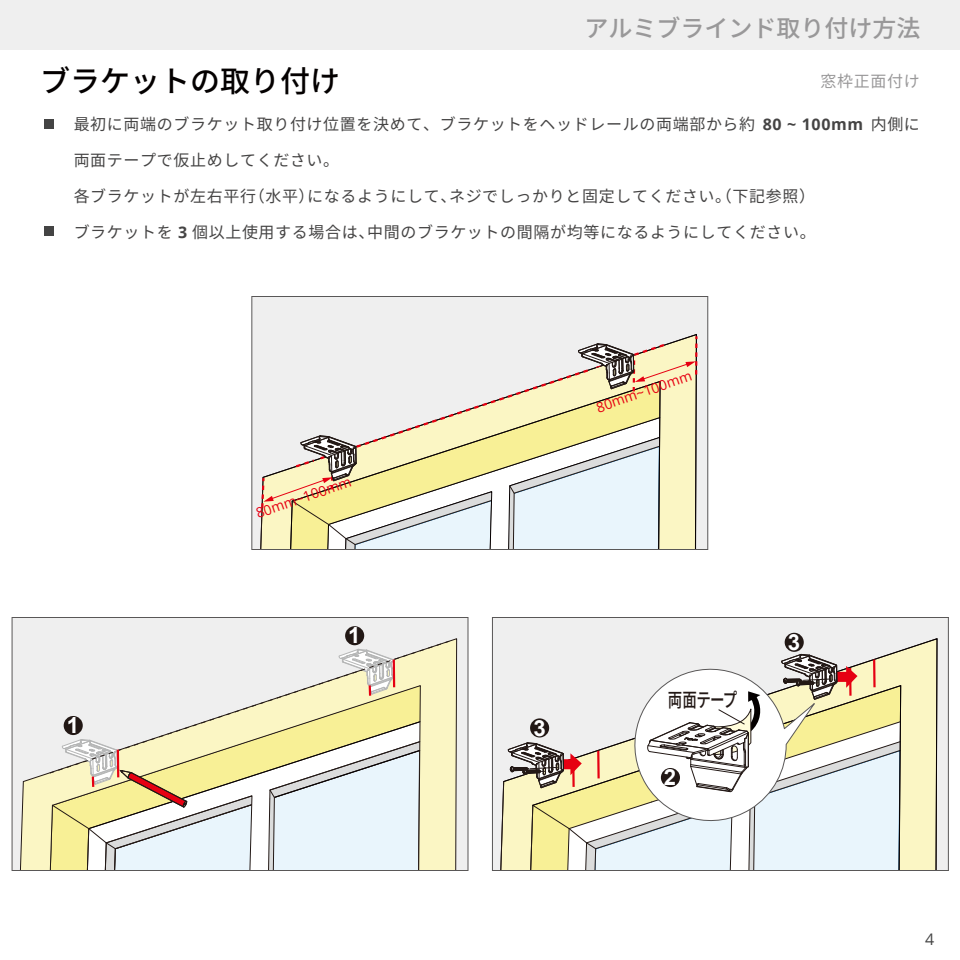
<style>
.page{position:relative;width:960px;height:960px;background:#fff}
.page>*{position:absolute;margin:0;border:0;box-sizing:border-box;transform-origin:0 0}
.t1{font:500 30px "Noto Sans CJ Kjp";color:#040000}
.t2{font:500 24px "Noto Sans CJ Kjp";color:#999899}
.t3{font:700 22.2px "Arial";color:#fff}
.t4{font:500 19.6px "Noto Sans CJ Kjp";letter-spacing:-.05em;color:#221815;scale:.74 1}
.t5{font:16px "Noto Sans CJ Kjp";letter-spacing:.04em;color:#454444}
.t6{font:16px "Noto Sans CJ Kjp";letter-spacing:.04em;color:#999899}
.t7{font:16px "Open Sans";color:#444}
.t8{font:14px "Open Sans";color:#e60012}
.s1{font-family:"Open Sans";font-weight:700}
</style>
<div class="page">
<div style="left:44px;top:119px;width:10px;height:10px;background:#444"></div>
<div style="left:44px;top:226px;width:10px;height:10px;background:#444"></div>
<div style="left:252px;top:296px;width:456px;height:254px;background:#efefef"></div>
<svg style="left:260px;top:336px;width:438px;height:212px"></svg>
<div style="left:251px;top:296px;width:457px;height:254px;border:1px solid #595757"></div>
<div style="left:12px;top:618px;width:456px;height:252px;background:#efefef"></div>
<svg style="left:23px;top:638px;width:435px;height:231px"></svg>
<svg style="left:20px;top:781px;width:4px;height:88px"></svg>
<svg style="left:49px;top:639px;width:404px;height:135px"></svg>
<div style="left:345px;top:626px;width:19px;height:19px;background:#221815;border-radius:50%"></div>
<svg style="left:47px;top:647px;width:374px;height:222px"></svg>
<div style="left:12px;top:617px;width:456px;height:254px;border:1px solid #595757"></div>
<div style="left:492px;top:618px;width:456px;height:252px;background:#efefef"></div>
<svg style="left:784px;top:638px;width:154px;height:231px"></svg>
<div style="left:785px;top:633px;width:19px;height:19px;background:#221815;border-radius:50%"></div>
<svg style="left:500px;top:652px;width:402px;height:217px"></svg>
<div style="left:492px;top:617px;width:457px;height:254px;border:1px solid #595757"></div>
<div style="left:0;top:0;width:960px;height:50px;background:#efefef"></div>
<h2 class="t2" style="left:584px;top:15px;width:337px">アルミブラインド取り付け方法</h2>
<h1 class="t1" style="left:40px;top:64px;width:302px">ブラケットの取り付け</h1>
<p class="t6" style="left:821px;top:72px;width:101px">窓枠正面付け</p>
<p class="t5" style="left:74px;top:115px;width:848px">最初に両端のブラケット取り付け位置を決めて、ブラケットをヘッドレールの両端部から約 <span class="s1">80 ~ 100mm</span> 内側に</p>
<p class="t5" style="left:74px;top:151px;width:267px">両面テープで仮止めしてください。</p>
<p class="t5" style="left:74px;top:187px;width:743px">各ブラケットが左右平行（水平）になるようにして、ネジでしっかりと固定してください。（下記参照）</p>
<p class="t5" style="left:74px;top:223px;width:744px">ブラケットを <span class="s1">3</span> 個以上使用する場合は、中間のブラケットの間隔が均等になるようにしてください。</p>
<p class="t8" style="left:253px;top:504px;width:102px;rotate:-19deg">80mm~100mm</p>
<p class="t8" style="left:594px;top:399px;width:102px;rotate:-19deg">80mm~100mm</p>
<h3 class="t3" style="left:348px;top:621px;width:14px">1</h3>
<h3 class="t3" style="left:788px;top:628px;width:14px">3</h3>
<h3 class="t3" style="left:67px;top:711px;width:14px">1</h3>
<h3 class="t3" style="left:533px;top:713px;width:14px">3</h3>
<p class="t4" style="left:668px;top:689px;width:95px">両面テープ</p>
<h3 class="t3" style="left:664px;top:763px;width:14px">2</h3>
<p class="t7" style="left:925px;top:928px;width:11px">4</p>
</div>
